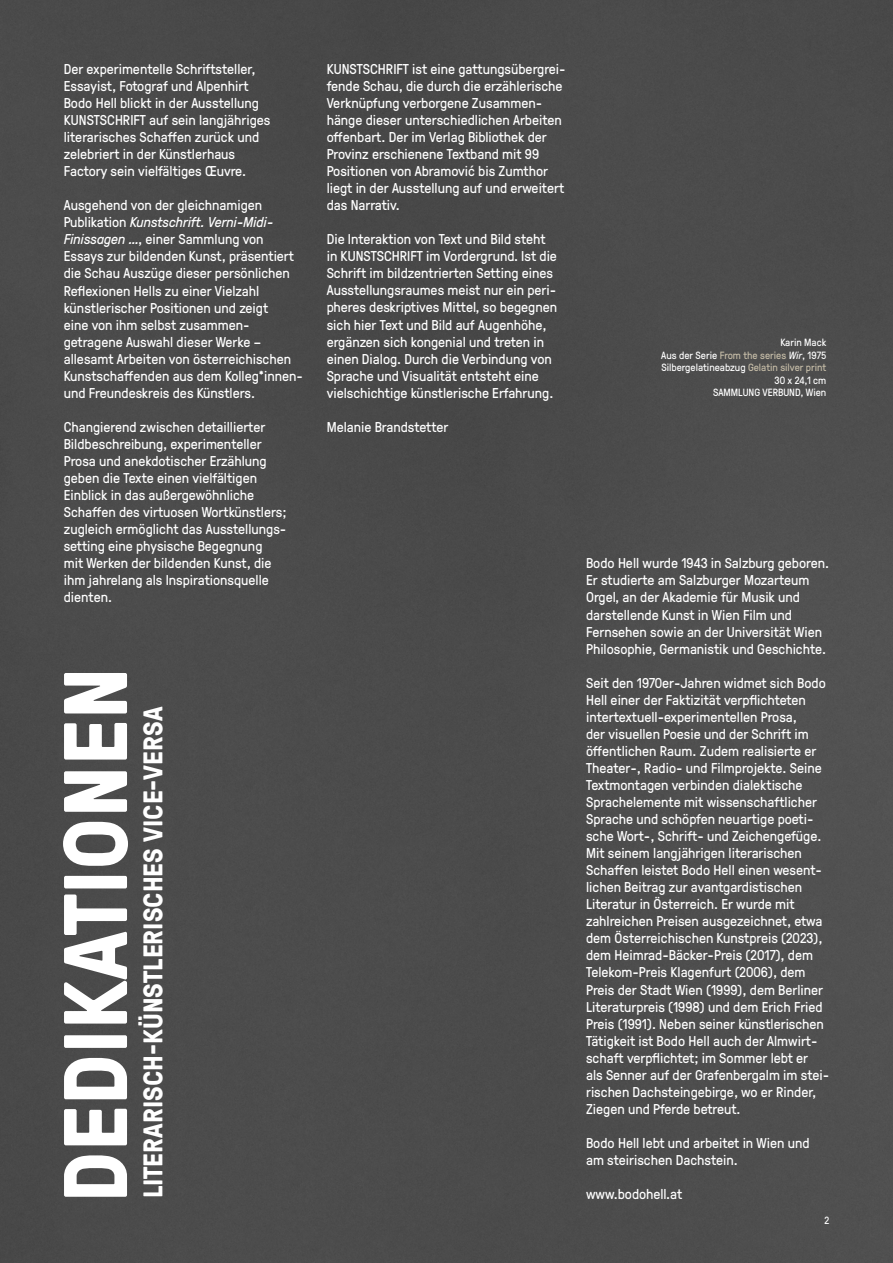
<style>
.page{position:relative;width:893px;height:1263px;background:#4b4b4b}
.page>*{position:absolute;margin:0;border:0;box-sizing:border-box;transform-origin:0 0}
.t1{font:700 90px "GT Pressura";color:#fff}
.t2{font:700 27px "GT Pressura";color:#fff}
.t3{font:14.25px/17.1px "GT Pressura";color:#fff}
.t4{font:10.5px/12.6px "GT Pressura";color:#fff;text-align:right}
.s1{font-style:italic}
.s2{color:#c5bca7}
</style>
<div class="page">
<p class="t3" style="left:64px;top:60px;width:208px">Der experimentelle Schriftsteller, Essayist, Fotograf und Alpenhirt Bodo Hell blickt in der Ausstellung KUNSTSCHRIFT auf sein langjähriges literarisches Schaffen zurück und zelebriert in der Künstlerhaus Factory sein vielfältiges Œuvre.</p>
<p class="t3" style="left:64px;top:196px;width:241px">Ausgehend von der gleichnamigen Publikation <span class="s1">Kunstschrift. Verni-Midi-Finissagen …</span>, einer Sammlung von Essays zur bildenden Kunst, präsentiert die Schau Auszüge dieser persönlichen Reflexionen Hells zu einer Vielzahl künstlerischer Positionen und zeigt<br>eine von ihm selbst zusammen&shy;getragene Auswahl dieser Werke – allesamt Arbeiten von österreichischen Kunstschaffenden aus dem Kolleg*innen&shy;und Freundeskreis des Künstlers.</p>
<p class="t3" style="left:64px;top:417px;width:224px">Changierend zwischen detaillierter Bildbeschreibung, experimenteller Prosa und anekdotischer Erzählung geben die Texte einen vielfältigen Einblick in das außergewöhnliche Schaffen des virtuosen Wortkünstlers; zugleich ermöglicht das Ausstellungs&shy;setting eine physische Begegnung<br>mit Werken der bildenden Kunst, die ihm jahrelang als Inspirationsquelle dienten.</p>
<h1 class="t1" style="left:30px;top:1202px;width:537px;rotate:-90deg">DEDIKATIONEN</h1>
<h2 class="t2" style="left:133px;top:1198px;width:493px;rotate:-90deg">LITERARISCH-KÜNSTLERISCHES VICE-VERSA</h2>
<p class="t3" style="left:327px;top:59px;width:240px">KUNSTSCHRIFT ist eine gattungsübergrei&shy;fende Schau, die durch die erzählerische Verknüpfung verborgene Zusammen&shy;hänge dieser unterschiedlichen Arbeiten offenbart. Der im Verlag Bibliothek der Provinz erschienene Textband mit 99<br>Positionen von Abramović bis Zumthor liegt in der Ausstellung auf und erweitert das Narrativ.</p>
<p class="t3" style="left:327px;top:230px;width:232px">Die Interaktion von Text und Bild steht in KUNSTSCHRIFT im Vordergrund. Ist die Schrift im bildzentrierten Setting eines Ausstellungsraumes meist nur ein peri&shy;pheres deskriptives Mittel, so begegnen sich hier Text und Bild auf Augenhöhe, ergänzen sich kongenial und treten in einen Dialog. Durch die Verbindung von Sprache und Visualität entsteht eine vielschichtige künstlerische Erfahrung.</p>
<p class="t3" style="left:327px;top:417px;width:123px">Melanie Brandstetter</p>
<p class="t4" style="left:661px;top:335px;width:167px">Karin Mack<br>Aus der Serie <span class="s2">From the series</span> <span class="s1">Wir</span>, 1975<br>Silbergelatineabzug <span class="s2">Gelatin silver print<br></span>30 x 24,1 cm<br>SAMMLUNG VERBUND, Wien</p>
<p class="t3" style="left:586px;top:554px;width:245px">Bodo Hell wurde 1943 in Salzburg geboren.<br>Er studierte am Salzburger Mozarteum Orgel, an der Akademie für Musik und darstellende Kunst in Wien Film und Fernsehen sowie an der Universität Wien Philosophie, Germanistik und Geschichte.</p>
<p class="t3" style="left:586px;top:673px;width:245px">Seit den 1970er-Jahren widmet sich Bodo Hell einer der Faktizität verpflichteten intertextuell-experimentellen Prosa,<br>der visuellen Poesie und der Schrift im öffentlichen Raum. Zudem realisierte er Theater-, Radio- und Filmprojekte. Seine Textmontagen verbinden dialektische Sprachelemente mit wissenschaftlicher Sprache und schöpfen neuartige poeti&shy;sche Wort-, Schrift- und Zeichengefüge.<br>Mit seinem langjährigen literarischen Schaffen leistet Bodo Hell einen wesent&shy;lichen Beitrag zur avantgardistischen Literatur in Österreich. Er wurde mit zahlreichen Preisen ausgezeichnet, etwa dem Österreichischen Kunstpreis (2023), dem Heimrad-Bäcker-Preis (2017), dem Telekom-Preis Klagenfurt (2006), dem Preis der Stadt Wien (1999), dem Berliner Literaturpreis (1998) und dem Erich Fried Preis (1991). Neben seiner künstlerischen Tätigkeit ist Bodo Hell auch der Almwirt&shy;schaft verpflichtet; im Sommer lebt er<br>als Senner auf der Grafenbergalm im stei&shy;rischen Dachsteingebirge, wo er Rinder, Ziegen und Pferde betreut.</p>
<p class="t3" style="left:586px;top:1133px;width:225px">Bodo Hell lebt und arbeitet in Wien und am steirischen Dachstein.</p>
<p class="t3" style="left:586px;top:1185px;width:98px">www.bodohell.at</p>
<p class="t4" style="left:824px;top:1213px;width:6px">2</p>
</div>
